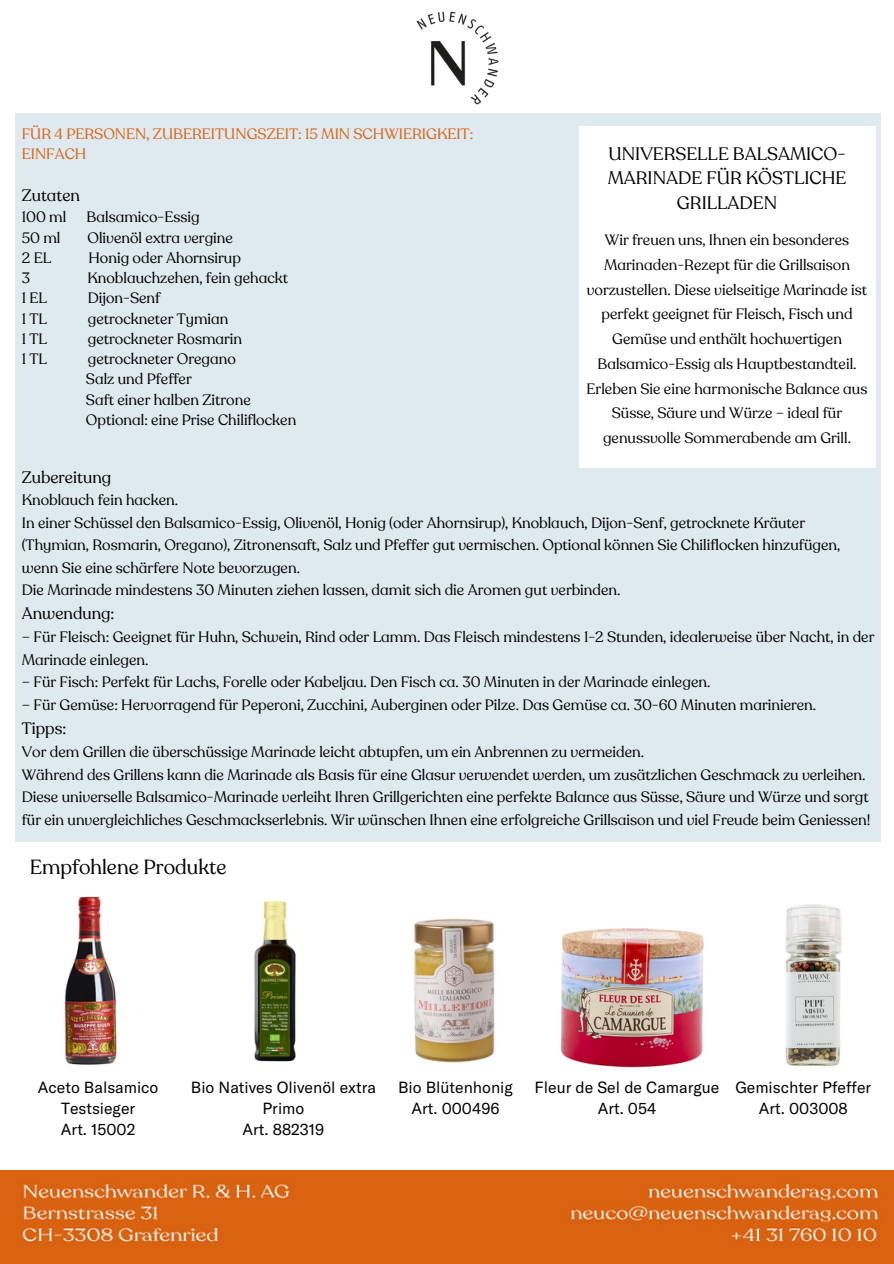
<style>
.page{position:relative;width:894px;height:1264px;background:#fff}
.page>*{position:absolute;margin:0;border:0;box-sizing:border-box;transform-origin:0 0}
.t1{font:20.4px "Recoleta Alt";color:#000}
.t2{font:18px/24.8px "Recoleta Alt";color:#000;text-align:center}
.t3{font:16.5px "Recoleta Alt";color:#000}
.t4{font:15.9px/21.3px "GT America";color:#000;text-align:center}
.t5{font:15px/24.8px "Recoleta Alt";color:#000}
.t6{font:15px/20.2px "Recoleta Alt";color:#da6311}
</style>
<div class="page">
<img style="left:390px;top:11px;width:113px;height:103px">
<div style="left:16px;top:114px;width:864px;height:728px;background:#dfe9f0"></div>
<div style="left:0;top:1169px;width:893px;height:94px;background:#da6311"></div>
<img style="left:22px;top:1184px;width:856px;height:59px">
<div style="left:578px;top:126px;width:297px;height:341px;background:#fff"></div>
<img style="left:64px;top:896px;width:53px;height:169px">
<img style="left:254px;top:900px;width:42px;height:162px">
<img style="left:414px;top:919px;width:81px;height:144px">
<img style="left:560px;top:928px;width:144px;height:140px">
<img style="left:785px;top:904px;width:57px;height:162px">
<p class="t6" style="left:22px;top:124px;width:453px">FÜR 4 PERSONEN, ZUBEREITUNGSZEIT: 15 MIN SCHWIERIGKEIT:<br>EINFACH</p>
<p class="t3" style="left:22px;top:184px;width:60px">Zutaten</p>
<p class="t5" style="left:22px;top:205px;width:46px">100 ml</p>
<p class="t5" style="left:87px;top:205px;width:114px">Balsamico-Essig</p>
<p class="t5" style="left:22px;top:225px;width:40px">50 ml</p>
<p class="t5" style="left:87px;top:225px;width:147px">Olivenöl extra vergine</p>
<p class="t5" style="left:22px;top:246px;width:31px">2 EL</p>
<p class="t5" style="left:88px;top:246px;width:154px">Honig oder Ahornsirup</p>
<p class="t5" style="left:22px;top:266px;width:10px">3</p>
<p class="t5" style="left:87px;top:266px;width:202px">Knoblauchzehen, fein gehackt</p>
<p class="t5" style="left:22px;top:286px;width:27px">1 EL</p>
<h2 class="t5" style="left:88px;top:286px;width:74px">Dijon-Senf</h2>
<h2 class="t5" style="left:22px;top:306px;width:27px">1 TL</h2>
<p class="t5" style="left:88px;top:306px;width:142px">getrockneter Tymian</p>
<p class="t5" style="left:22px;top:327px;width:27px">1 TL</p>
<p class="t5" style="left:88px;top:327px;width:156px">getrockneter Rosmarin</p>
<p class="t5" style="left:22px;top:347px;width:27px">1 TL</p>
<p class="t5" style="left:88px;top:347px;width:149px">getrockneter Oregano</p>
<p class="t5" style="left:86px;top:367px;width:107px">Salz und Pfeffer</p>
<p class="t5" style="left:86px;top:387px;width:166px">Saft einer halben Zitrone</p>
<p class="t5" style="left:86px;top:408px;width:212px">Optional: eine Prise Chiliflocken</p>
<p class="t2" style="left:607px;top:141px;width:240px">UNIVERSELLE BALSAMICO-<br>MARINADE FÜR KÖSTLICHE<br>GRILLADEN</p>
<p class="t5" style="left:586px;top:228px;width:282px;text-align:center">Wir freuen uns, Ihnen ein besonderes Marinaden-Rezept für die Grillsaison vorzustellen. Diese vielseitige Marinade ist perfekt geeignet für Fleisch, Fisch und Gemüse und enthält hochwertigen Balsamico-Essig als Hauptbestandteil.<br>Erleben Sie eine harmonische Balance aus Süsse, Säure und Würze – ideal für genussvolle Sommerabende am Grill.</p>
<p class="t3" style="left:22px;top:466px;width:91px">Zubereitung</p>
<p class="t5" style="left:22px;top:488px;width:158px">Knoblauch fein hacken.</p>
<p class="t5" style="left:22px;top:511px;width:819px;line-height:22.5px">In einer Schüssel den Balsamico-Essig, Olivenöl, Honig (oder Ahornsirup), Knoblauch, Dijon-Senf, getrocknete Kräuter (Thymian, Rosmarin, Oregano), Zitronensaft, Salz und Pfeffer gut vermischen. Optional können Sie Chiliflocken hinzufügen, wenn Sie eine schärfere Note bevorzugen.</p>
<p class="t5" style="left:22px;top:578px;width:600px">Die Marinade mindestens 30 Minuten ziehen lassen, damit sich die Aromen gut verbinden.</p>
<p class="t3" style="left:22px;top:602px;width:94px">Anwendung:</p>
<p class="t5" style="left:22px;top:626px;width:854px;line-height:22.5px">– Für Fleisch: Geeignet für Huhn, Schwein, Rind oder Lamm. Das Fleisch mindestens 1-2 Stunden, idealerweise über Nacht, in der<br>Marinade einlegen.</p>
<p class="t5" style="left:22px;top:670px;width:690px">– Für Fisch: Perfekt für Lachs, Forelle oder Kabeljau. Den Fisch ca. 30 Minuten in der Marinade einlegen.</p>
<h1 class="t5" style="left:22px;top:692px;width:795px">– Für Gemüse: Hervorragend für Peperoni, Zucchini, Auberginen oder Pilze. Das Gemüse ca. 30-60 Minuten marinieren.</h1>
<p class="t3" style="left:22px;top:717px;width:46px">Tipps:</p>
<p class="t5" style="left:22px;top:740px;width:623px">Vor dem Grillen die überschüssige Marinade leicht abtupfen, um ein Anbrennen zu vermeiden.</p>
<p class="t5" style="left:22px;top:762px;width:845px">Während des Grillens kann die Marinade als Basis für eine Glasur verwendet werden, um zusätzlichen Geschmack zu verleihen.</p>
<p class="t5" style="left:22px;top:786px;width:849px;line-height:22.5px">Diese universelle Balsamico-Marinade verleiht Ihren Grillgerichten eine perfekte Balance aus Süsse, Säure und Würze und sorgt für ein unvergleichliches Geschmackserlebnis. Wir wünschen Ihnen eine erfolgreiche Grillsaison und viel Freude beim Geniessen!</p>
<p class="t1" style="left:30px;top:853px;width:198px">Empfohlene Produkte</p>
<p class="t4" style="left:38px;top:1075px;width:122px">Aceto Balsamico<br>Testsieger</p>
<p class="t4" style="left:61px;top:1118px;width:76px">Art. 15002</p>
<p class="t4" style="left:191px;top:1075px;width:186px">Bio Natives Olivenöl extra<br>Primo</p>
<p class="t4" style="left:242px;top:1118px;width:83px">Art. 882319</p>
<p class="t4" style="left:398px;top:1075px;width:116px">Bio Blütenhonig</p>
<p class="t4" style="left:411px;top:1096px;width:89px">Art. 000496</p>
<p class="t4" style="left:534px;top:1075px;width:186px">Fleur de Sel de Camargue<br>Art. 054</p>
<p class="t4" style="left:735px;top:1075px;width:137px">Gemischter Pfeffer</p>
<p class="t4" style="left:758px;top:1096px;width:90px">Art. 003008</p>
</div>
